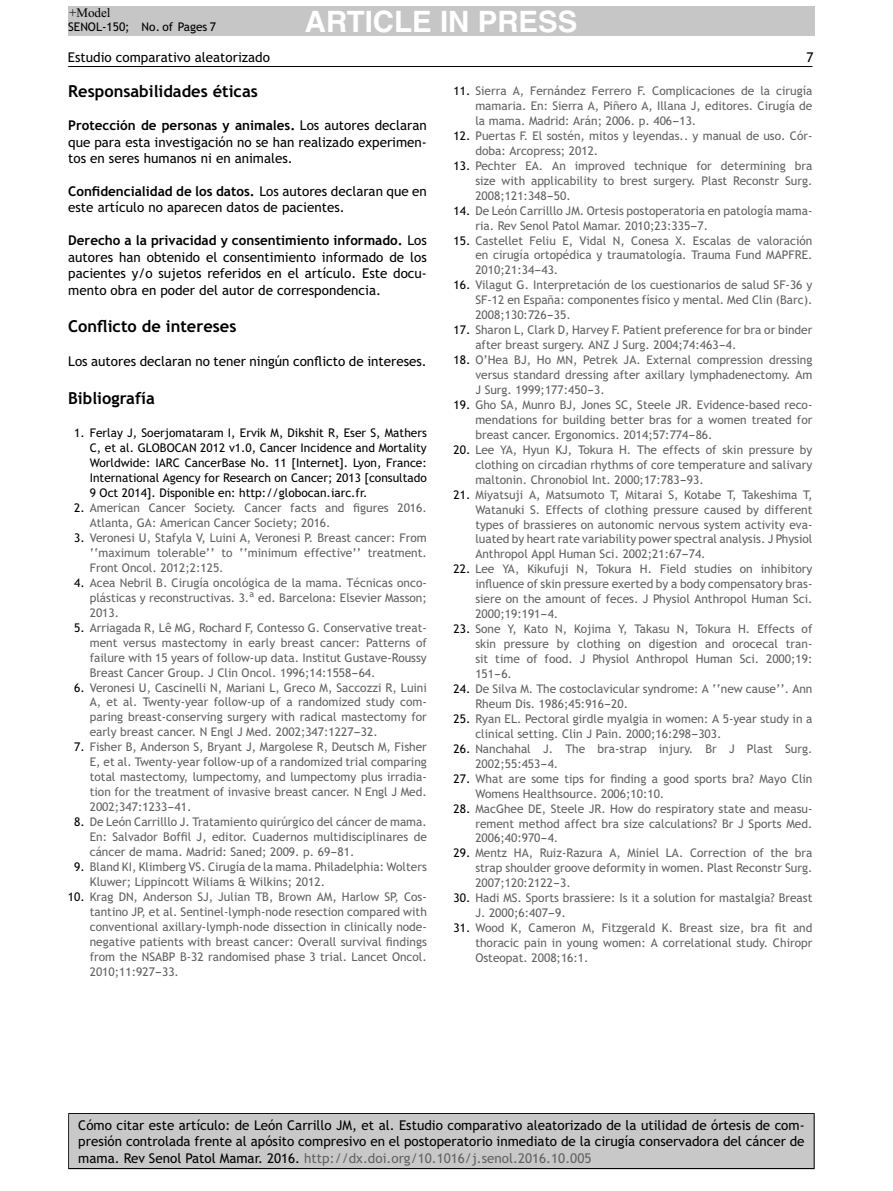
<style>
.page{position:relative;width:893px;height:1191px;background:#fff}
.page>*{position:absolute;margin:0;border:0;box-sizing:border-box;transform-origin:0 0}
.t1{font:700 29.4px "Helvetica";color:#fff}
.headingone{font:700 16.5px "Trebuchet MS";color:#000}
.headingone-2{font:13.5px/16.5px "Trebuchet MS";color:#000;text-align:justify}
.t2{font:13.05px "Times New Roman";color:#000}
.documentdiv{font:12px/15px "Trebuchet MS";color:#626262;text-align:justify}
.documentdiv-2{font:12px/15px "Trebuchet MS";color:#000;text-align:justify}
.s1{font-weight:700}
.s2{color:#000}
.s3{color:#626262}
</style>
<div class="page">
<hr style="left:68px;top:1113px;width:747px;height:1px;background:#000">
<hr style="left:68px;top:1114px;width:1px;height:54px;background:#000">
<div style="left:69px;top:1114px;width:745px;height:54px;background:#c8c8c8"></div>
<hr style="left:814px;top:1114px;width:1px;height:54px;background:#000">
<hr style="left:68px;top:1168px;width:747px;height:1px;background:#000">
<div style="left:68px;top:6px;width:746px;height:29px;background:#c6c6c6"></div>
<hr style="left:68px;top:66px;width:744px;height:1px;background:#000">
<p class="t2" style="left:69px;top:5px;width:43px">+Model</p>
<p class="documentdiv-2" style="left:68px;top:20px;width:149px">SENOL-150; No. of Pages 7</p>
<p class="headingone-2" style="left:68px;top:50px;width:204px">Estudio comparativo aleatorizado</p>
<p class="headingone-2" style="left:806px;top:50px;width:9px">7</p>
<p class="headingone" style="left:68px;top:85px;width:191px">Responsabilidades éticas</p>
<p class="headingone-2" style="left:68px;top:118px;width:360px"><span class="s1">Protección de personas y animales.</span> Los autores declaran que para esta investigación no se han realizado experimen&shy;tos en seres humanos ni en animales.</p>
<p class="headingone-2" style="left:68px;top:184px;width:360px"><span class="s1">Confidencialidad de los datos.</span> Los autores declaran que en este artículo no aparecen datos de pacientes.</p>
<p class="headingone-2" style="left:68px;top:233px;width:360px"><span class="s1">Derecho a la privacidad y consentimiento informado.</span> Los autores han obtenido el consentimiento informado de los pacientes y/o sujetos referidos en el artículo. Este docu&shy;mento obra en poder del autor de correspondencia.</p>
<p class="headingone" style="left:68px;top:320px;width:170px">Conflicto de intereses</p>
<p class="headingone-2" style="left:68px;top:354px;width:360px">Los autores declaran no tener ningún conflicto de intereses.</p>
<p class="headingone" style="left:68px;top:391px;width:88px">Bibliografía</p>
<p class="documentdiv-2" style="left:90px;top:427px;width:339px;text-indent:-16px">1. Ferlay J, Soerjomataram I, Ervik M, Dikshit R, Eser S, Mathers C, et al. GLOBOCAN 2012 v1.0, Cancer Incidence and Mortality Worldwide: IARC CancerBase No. 11 [Internet]. Lyon, France:<br>International Agency for Research on Cancer; 2013 [consultado 9 Oct 2014]. Disponible en: http://globocan.iarc.fr.</p>
<p class="documentdiv" style="left:90px;top:501px;width:339px;text-indent:-16px"><span class="s2">2.</span> American Cancer Society. Cancer facts and figures 2016.<br>Atlanta, GA: American Cancer Society; 2016.</p>
<p class="documentdiv" style="left:90px;top:531px;width:339px;text-indent:-16px"><span class="s2">3.</span> Veronesi U, Stafyla V, Luini A, Veronesi P. Breast cancer: From ‘‘maximum tolerable’’ to ‘‘minimum effective’’ treatment.<br>Front Oncol. 2012;2:125.</p>
<p class="documentdiv" style="left:90px;top:576px;width:339px;text-indent:-16px"><span class="s2">4.</span> Acea Nebril B. Cirugía oncológica de la mama. Técnicas onco&shy;plásticas y reconstructivas. 3.<sup>a</sup> ed. Barcelona: Elsevier Masson; 2013.</p>
<p class="documentdiv" style="left:90px;top:621px;width:339px;text-indent:-16px"><span class="s2">5.</span> Arriagada R, Lê MG, Rochard F, Contesso G. Conservative treat&shy;ment versus mastectomy in early breast cancer: Patterns of failure with 15 years of follow-up data. Institut Gustave-Roussy Breast Cancer Group. J Clin Oncol. 1996;14:1558---64.</p>
<p class="documentdiv" style="left:90px;top:681px;width:339px;text-indent:-16px"><span class="s2">6.</span> Veronesi U, Cascinelli N, Mariani L, Greco M, Saccozzi R, Luini A, et al. Twenty-year follow-up of a randomized study com&shy;paring breast-conserving surgery with radical mastectomy for early breast cancer. N Engl J Med. 2002;347:1227---32.</p>
<p class="documentdiv" style="left:90px;top:740px;width:339px;text-indent:-16px"><span class="s2">7.</span> Fisher B, Anderson S, Bryant J, Margolese R, Deutsch M, Fisher E, et al. Twenty-year follow-up of a randomized trial comparing total mastectomy, lumpectomy, and lumpectomy plus irradia&shy;tion for the treatment of invasive breast cancer. N Engl J Med.<br>2002;347:1233---41.</p>
<p class="documentdiv" style="left:90px;top:815px;width:339px;text-indent:-16px"><span class="s2">8.</span> De León Carrilllo J. Tratamiento quirúrgico del cáncer de mama.<br>En: Salvador Boffil J, editor. Cuadernos multidisciplinares de cáncer de mama. Madrid: Saned; 2009. p. 69---81.</p>
<p class="documentdiv" style="left:90px;top:860px;width:339px;text-indent:-16px"><span class="s2">9.</span> Bland KI, Klimberg VS. Cirugía de la mama. Philadelphia: Wolters<br>Kluwer; Lippincott Wiliams &amp; Wilkins; 2012.</p>
<p class="documentdiv" style="left:90px;top:890px;width:339px;text-indent:-22px"><span class="s2">10.</span> Krag DN, Anderson SJ, Julian TB, Brown AM, Harlow SP, Cos&shy;tantino JP, et al. Sentinel-lymph-node resection compared with conventional axillary-lymph-node dissection in clinically node&shy;negative patients with breast cancer: Overall survival findings from the NSABP B-32 randomised phase 3 trial. Lancet Oncol.<br>2010;11:927---33.</p>
<h1 class="t1" style="left:305px;top:11px;width:274px">ARTICLE IN PRESS</h1>
<p class="documentdiv" style="left:453px;top:84px;width:360px;text-align:right"><span class="s2">11.</span> Sierra A, Fernández Ferrero F. Complicaciones de la cirugía mamaria. En: Sierra A, Pinero A, Illana J, editores. Cirugía de</p>
<p class="documentdiv" style="left:475px;top:99px;width:222px;text-indent:138px">˜<br>la mama. Madrid: Arán; 2006. p. 406---13.</p>
<p class="documentdiv" style="left:475px;top:129px;width:339px;text-indent:-22px"><span class="s2">12.</span> Puertas F. El sostén, mitos y leyendas.. y manual de uso. Cór&shy;doba: Arcopress; 2012.</p>
<p class="documentdiv" style="left:475px;top:159px;width:339px;text-indent:-22px"><span class="s2">13.</span> Pechter EA. An improved technique for determining bra size with applicability to brest surgery. Plast Reconstr Surg.<br>2008;121:348---50.</p>
<p class="documentdiv" style="left:475px;top:204px;width:339px;text-indent:-22px"><span class="s2">14.</span> De León Carrilllo JM. Ortesis postoperatoria en patología mama&shy;ria. Rev Senol Patol Mamar. 2010;23:335---7.</p>
<p class="documentdiv" style="left:475px;top:234px;width:339px;text-indent:-22px"><span class="s2">15.</span> Castellet Feliu E, Vidal N, Conesa X. Escalas de valoración en cirugía ortopédica y traumatología. Trauma Fund MAPFRE.<br>2010;21:34---43.</p>
<p class="documentdiv" style="left:475px;top:279px;width:339px;text-indent:-22px"><span class="s2">16.</span> Vilagut G. Interpretación de los cuestionarios de salud SF-36 y<br>SF-12 en Espana:</p>
<p class="documentdiv" style="left:475px;top:293px;width:339px;text-indent:72px">˜ componentes físico y mental. Med Clin (Barc).<br>2008;130:726---35.</p>
<p class="documentdiv" style="left:475px;top:323px;width:339px;text-indent:-22px"><span class="s2">17.</span> Sharon L, Clark D, Harvey F. Patient preference for bra or binder after breast surgery. ANZ J Surg. 2004;74:463---4.</p>
<p class="documentdiv" style="left:475px;top:353px;width:339px;text-indent:-22px"><span class="s2">18.</span> O’Hea BJ, Ho MN, Petrek JA. External compression dressing versus standard dressing after axillary lymphadenectomy. Am J Surg. 1999;177:450---3.</p>
<p class="documentdiv" style="left:475px;top:398px;width:339px;text-indent:-22px"><span class="s2">19.</span> Gho SA, Munro BJ, Jones SC, Steele JR. Evidence-based reco&shy;mendations for building better bras for a women treated for breast cancer. Ergonomics. 2014;57:774---86.</p>
<p class="documentdiv" style="left:475px;top:443px;width:339px;text-indent:-22px"><span class="s2">20.</span> Lee YA, Hyun KJ, Tokura H. The effects of skin pressure by clothing on circadian rhythms of core temperature and salivary maltonin. Chronobiol Int. 2000;17:783---93.</p>
<p class="documentdiv" style="left:475px;top:488px;width:339px;text-indent:-22px"><span class="s2">21.</span> Miyatsuji A, Matsumoto T, Mitarai S, Kotabe T, Takeshima T, Watanuki S. Effects of clothing pressure caused by different types of brassieres on autonomic nervous system activity eva&shy;luated by heart rate variability power spectral analysis. J Physiol Anthropol Appl Human Sci. 2002;21:67---74.</p>
<p class="documentdiv" style="left:475px;top:562px;width:339px;text-indent:-22px"><span class="s2">22.</span> Lee YA, Kikufuji N, Tokura H. Field studies on inhibitory influence of skin pressure exerted by a body compensatory bras&shy;siere on the amount of feces. J Physiol Anthropol Human Sci.<br>2000;19:191---4.</p>
<p class="documentdiv" style="left:475px;top:622px;width:339px;text-indent:-22px"><span class="s2">23.</span> Sone Y, Kato N, Kojima Y, Takasu N, Tokura H. Effects of skin pressure by clothing on digestion and orocecal tran&shy;sit time of food. J Physiol Anthropol Human Sci. 2000;19:<br>151---6.</p>
<p class="documentdiv" style="left:475px;top:682px;width:339px;text-indent:-22px"><span class="s2">24.</span> De Silva M. The costoclavicular syndrome: A ‘‘new cause’’. Ann<br>Rheum Dis. 1986;45:916---20.</p>
<p class="documentdiv" style="left:475px;top:712px;width:339px;text-indent:-22px"><span class="s2">25.</span> Ryan EL. Pectoral girdle myalgia in women: A 5-year study in a clinical setting. Clin J Pain. 2000;16:298---303.</p>
<p class="documentdiv" style="left:475px;top:742px;width:339px;text-indent:-22px"><span class="s2">26.</span> Nanchahal J. The bra-strap injury. Br J Plast Surg.<br>2002;55:453---4.</p>
<p class="documentdiv" style="left:475px;top:772px;width:339px;text-indent:-22px"><span class="s2">27.</span> What are some tips for finding a good sports bra? Mayo Clin<br>Womens Healthsource. 2006;10:10.</p>
<p class="documentdiv" style="left:475px;top:802px;width:339px;text-indent:-22px"><span class="s2">28.</span> MacGhee DE, Steele JR. How do respiratory state and measu&shy;rement method affect bra size calculations? Br J Sports Med.<br>2006;40:970---4.</p>
<p class="documentdiv" style="left:475px;top:846px;width:339px;text-indent:-22px"><span class="s2">29.</span> Mentz HA, Ruiz-Razura A, Miniel LA. Correction of the bra strap shoulder groove deformity in women. Plast Reconstr Surg.<br>2007;120:2122---3.</p>
<p class="documentdiv" style="left:475px;top:891px;width:339px;text-indent:-22px"><span class="s2">30.</span> Hadi MS. Sports brassiere: Is it a solution for mastalgia? Breast<br>J. 2000;6:407---9.</p>
<p class="documentdiv" style="left:475px;top:921px;width:339px;text-indent:-22px"><span class="s2">31.</span> Wood K, Cameron M, Fitzgerald K. Breast size, bra fit and thoracic pain in young women: A correlational study. Chiropr Osteopat. 2008;16:1.</p>
<p class="headingone-2" style="left:78px;top:1118px;width:728px">Cómo citar este artículo: de León Carrillo JM, et al. Estudio comparativo aleatorizado de la utilidad de órtesis de com&shy;presión controlada frente al apósito compresivo en el postoperatorio inmediato de la cirugía conservadora del cáncer de mama. Rev Senol Patol Mamar. 2016. <span class="s3">http://dx.doi.org/10.1016/j.senol.2016.10.005</span></p>
</div>
